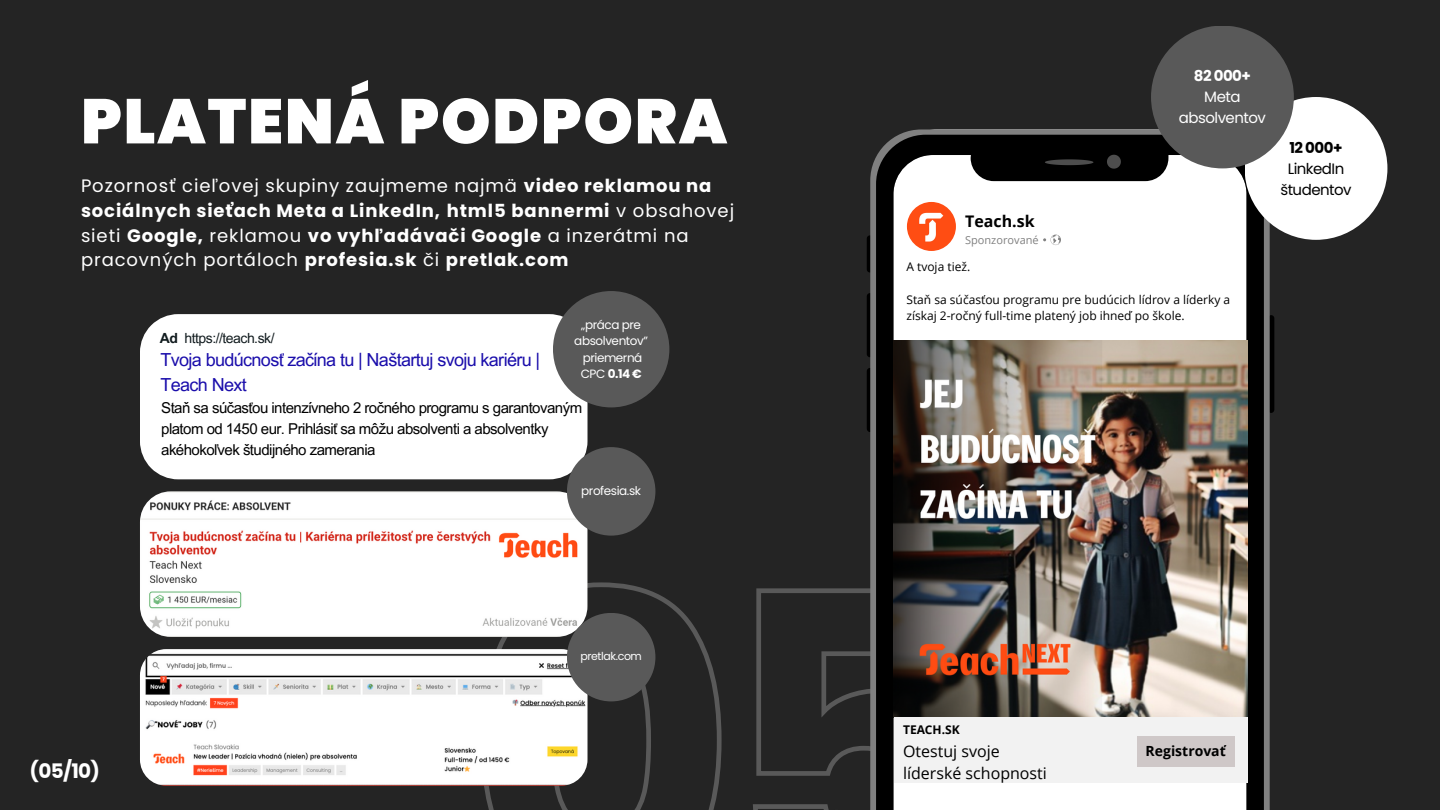
<style>
.page{position:relative;width:1440px;height:810px;background:#242424}
.page>*{position:absolute;margin:0;border:0;box-sizing:border-box;transform-origin:0 0}
.t1{font:900 63px "Poppins";letter-spacing:.025em;color:#fff}
.t2{font:700 20px "Poppins";color:#fff}
.t3{font:700 18px/24.8px "Poppins";letter-spacing:.05em;color:#fff}
.t4{font:18px/24.8px "Arial MT Pro";letter-spacing:-.035em;color:#1a0dab}
.t5{font:16px/21.8px "Open Sans";color:#000}
.t6{font:700 16px "Open Sans";color:#000}
.t7{font:15px/21px "Arial MT Pro";letter-spacing:-.035em;color:#000}
.t8{font:15px/21px "Poppins";letter-spacing:-.035em;color:#000;text-align:center}
.t9{font:15px/21px "Poppins";letter-spacing:-.035em;color:#fff;text-align:center}
.t10{font:700 15px "Poppins";color:#000}
.t11{font:700 15px "Poppins";color:#fff}
.t12{font:14px "Arial MT Pro";letter-spacing:-.035em;color:#111b1e}
.t13{font:700 14px "Open Sans";color:#000}
.t14{font:12px/16.5px "Open Sans";color:#000}
.t15{font:12px/16.5px "Poppins";letter-spacing:-.035em;color:#fff;text-align:center}
.t16{font:700 12px "Open Sans";color:#000}
.t17{font:11px "Open Sans";color:#808080}
.t18{font:11px "Poppins";letter-spacing:-.035em;color:#fff}
.s1{font-weight:400}
.s2{font-weight:700}
</style>
<div class="page">
<div style="left:140px;top:314px;width:447px;height:165px;background:#fff"></div>
<div style="left:553px;top:291px;width:116px;height:116px;background:#595959;border-radius:50%"></div>
<svg style="left:484px;top:582px;width:386px;height:228px"></svg>
<div style="left:867px;top:235px;width:6px;height:38px;background:#000;border-radius:3px"></div>
<div style="left:867px;top:293px;width:6px;height:64px;background:#000;border-radius:3px"></div>
<div style="left:867px;top:368px;width:6px;height:64px;background:#000;border-radius:3px"></div>
<div style="left:1268px;top:315px;width:6px;height:98px;background:#000;border-radius:3px"></div>
<svg style="left:870px;top:129px;width:400px;height:681px;background:#777"></svg>
<svg style="left:876px;top:135px;width:388px;height:675px;background:#acacab"></svg>
<svg style="left:1107px;top:155px;width:14px;height:14px"></svg>
<svg style="left:1045px;top:159px;width:48px;height:6px"></svg>
<div style="left:1245px;top:97px;width:142px;height:143px;background:#fff;border-radius:50%"></div>
<img style="left:140px;top:491px;width:448px;height:146px;border-radius:31px">
<img style="left:140px;top:649px;width:448px;height:137px;border-radius:26px">
<div style="left:1151px;top:26px;width:143px;height:142px;background:#595959;border-radius:50%"></div>
<div style="left:567px;top:447px;width:88px;height:89px;background:#595959;border-radius:50%"></div>
<div style="left:567px;top:613px;width:88px;height:88px;background:#595959;border-radius:50%"></div>
<img style="left:894px;top:341px;width:353px;height:376px">
<img style="left:907px;top:202px;width:49px;height:49px;border-radius:50%">
<svg style="left:1043px;top:235px;width:18px;height:10px"></svg>
<div style="left:894px;top:717px;width:353px;height:66px;background:#f2f2f2"></div>
<img style="left:774px;top:798px;width:142px;height:12px">
<div style="left:1137px;top:736px;width:98px;height:31px;background:#cfc8c8"></div>
<h1 class="t1" style="left:81px;top:77px;width:648px">PLATENÁ PODPORA</h1>
<p class="t3" style="left:81px;top:173px;width:655px"><span class="s1">Pozornosť cieľovej skupiny zaujmeme najmä</span> video reklamou na sociálnych sieťach Meta a LinkedIn, html5 bannermi <span class="s1">v obsahovej sieti</span> Google, <span class="s1">reklamou</span> vo vyhľadávači Google <span class="s1">a inzerátmi na pracovných portáloch</span> profesia.sk <span class="s1">či</span> pretlak.com</p>
<p class="t15" style="left:574px;top:316px;width:75px">„práca pre absolventov” priemerná<br>CPC <span class="s2">0.14 €</span></p>
<p class="t12" style="left:160px;top:333px;width:116px"><span class="s2">Ad</span> https://teach.sk/</p>
<p class="t4" style="left:160px;top:349px;width:381px">Tvoja budúcnosť začína tu | Naštartuj svoju kariéru |<br>Teach Next</p>
<p class="t7" style="left:161px;top:399px;width:423px">Staň sa súčasťou intenzívneho 2 ročného programu s garantovaným platom od 1450 eur. Prihlásiť sa môžu absolventi a absolventky akéhokoľvek študijného zamerania</p>
<p class="t15" style="left:581px;top:483px;width:61px">profesia.sk</p>
<p class="t2" style="left:30px;top:757px;width:72px">(05/10)</p>
<p class="t18" style="left:580px;top:649px;width:63px">pretlak.com</p>
<p class="t11" style="left:1194px;top:65px;width:59px">82 000+</p>
<p class="t9" style="left:1179px;top:86px;width:88px">Meta absolventov</p>
<p class="t6" style="left:965px;top:209px;width:71px">Teach.sk</p>
<p class="t17" style="left:965px;top:232px;width:75px">Sponzorované</p>
<p class="t14" style="left:906px;top:258px;width:65px">A tvoja tiež.</p>
<p class="t14" style="left:906px;top:291px;width:325px">Staň sa súčasťou programu pre budúcich lídrov a líderky a získaj 2-ročný full-time platený job ihneď po škole.</p>
<p class="t10" style="left:1290px;top:137px;width:54px">12 000+</p>
<p class="t8" style="left:1280px;top:158px;width:73px">LinkedIn študentov</p>
<p class="t16" style="left:903px;top:721px;width:58px">TEACH.SK</p>
<p class="t5" style="left:903px;top:740px;width:145px">Otestuj svoje líderské schopnosti</p>
<p class="t13" style="left:1146px;top:741px;width:82px">Registrovať</p>
</div>
